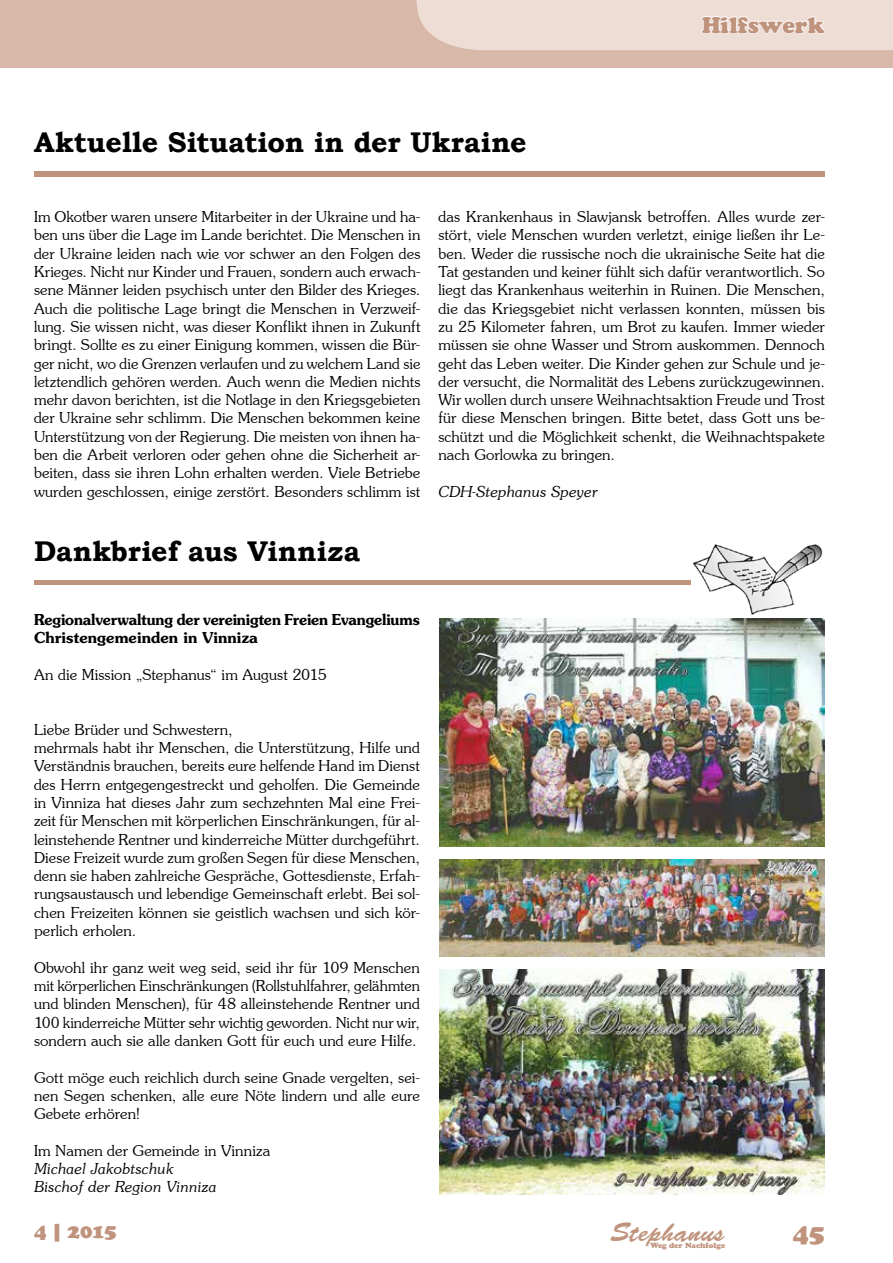
<style>
.page{position:relative;width:893px;height:1263px;background:#fff}
.page>*{position:absolute;margin:0;border:0;box-sizing:border-box;transform-origin:0 0}
.t1{font:700 28.5px "Bookman Old Style";color:#000}
.t2{font:27px "Banff Plain";letter-spacing:.02em;color:#c0937d}
.t3{font:25.5px "Cooper Black Std";color:#c0937d}
.t4{font:22.5px "Cooper Black Std";color:#c0937d}
.t5{font:900 21px "Cooper";color:#c0937d}
.t6{font:15px/18.3px "Southern Plain";letter-spacing:.005em;color:#000;text-align:justify}
.t7{font:700 15px/18.3px "Southern";letter-spacing:-.005em;color:#000;scale:.96 1}
.t8{font:italic 15px/18.3px "Southern";letter-spacing:-.005em;color:#000}
.t9{font:7.5px "Cooper Black Std";color:#c0937d}
</style>
<div class="page">
<div style="left:1px;top:0;width:892px;height:68px;background:#d8b8a8"></div>
<svg style="left:416px;top:0;width:477px;height:51px;background:#ecdcd3"></svg>
<div style="left:34px;top:171px;width:791px;height:6px;background:#c0937d"></div>
<hr style="left:34px;top:580px;width:731px;height:4px;background:#c0937d">
<img style="left:691px;top:544px;width:132px;height:71px">
<img style="left:439px;top:619px;width:386px;height:227px">
<img style="left:439px;top:859px;width:386px;height:98px">
<img style="left:439px;top:969px;width:386px;height:226px">
<h1 class="t1" style="left:34px;top:122px;width:494px">Aktuelle Situation in der Ukraine</h1>
<h3 class="t4" style="left:702px;top:11px;width:125px">Hilfswerk</h3>
<p class="t6" style="left:34px;top:207px;width:388px">Im Okotber waren unsere Mitarbeiter in der Ukraine und ha&shy;ben uns über die Lage im Lande berichtet. Die Menschen in der Ukraine leiden nach wie vor schwer an den Folgen des Krieges. Nicht nur Kinder und Frauen, sondern auch erwach&shy;sene Männer leiden psychisch unter den Bilder des Krieges.<br>Auch die politische Lage bringt die Menschen in Verzweif&shy;lung. Sie wissen nicht, was dieser Konflikt ihnen in Zukunft bringt. Sollte es zu einer Einigung kommen, wissen die Bür&shy;ger nicht, wo die Grenzen verlaufen und zu welchem Land sie letztendlich gehören werden. Auch wenn die Medien nichts mehr davon berichten, ist die Notlage in den Kriegsgebieten der Ukraine sehr schlimm. Die Menschen bekommen keine Unterstützung von der Regierung. Die meisten von ihnen ha&shy;ben die Arbeit verloren oder gehen ohne die Sicherheit ar&shy;beiten, dass sie ihren Lohn erhalten werden. Viele Betriebe wurden geschlossen, einige zerstört. Besonders schlimm ist</p>
<p class="t6" style="left:438px;top:207px;width:388px">das Krankenhaus in Slawjansk betroffen. Alles wurde zer&shy;stört, viele Menschen wurden verletzt, einige ließen ihr Le&shy;ben. Weder die russische noch die ukrainische Seite hat die Tat gestanden und keiner fühlt sich dafür verantwortlich. So liegt das Krankenhaus weiterhin in Ruinen. Die Menschen, die das Kriegsgebiet nicht verlassen konnten, müssen bis zu 25 Kilometer fahren, um Brot zu kaufen. Immer wieder müssen sie ohne Wasser und Strom auskommen. Dennoch geht das Leben weiter. Die Kinder gehen zur Schule und je&shy;der versucht, die Normalität des Lebens zurückzugewinnen.<br>Wir wollen durch unsere Weihnachtsaktion Freude und Trost für diese Menschen bringen. Bitte betet, dass Gott uns be&shy;schützt und die Möglichkeit schenkt, die Weihnachtspakete nach Gorlowka zu bringen.</p>
<p class="t8" style="left:438px;top:482px;width:161px">CDH-Stephanus Speyer</p>
<h1 class="t1" style="left:34px;top:530px;width:328px">Dankbrief aus Vinniza</h1>
<p class="t7" style="left:34px;top:610px;width:403px">Regionalverwaltung der vereinigten Freien Evangeliums<br>Christengemeinden in Vinniza</p>
<p class="t6" style="left:34px;top:665px;width:294px">An die Mission „Stephanus“ im August 2015</p>
<p class="t6" style="left:34px;top:720px;width:387px;text-align:left">Liebe Brüder und Schwestern,<br>mehrmals habt ihr Menschen, die Unterstützung, Hilfe und Verständnis brauchen, bereits eure helfende Hand im Dienst des Herrn entgegengestreckt und geholfen. Die Gemeinde in Vinniza hat dieses Jahr zum sechzehnten Mal eine Frei&shy;zeit für Menschen mit körperlichen Einschränkungen, für al&shy;leinstehende Rentner und kinderreiche Mütter durchgeführt.<br>Diese Freizeit wurde zum großen Segen für diese Menschen, denn sie haben zahlreiche Gespräche, Gottesdienste, Erfah&shy;rungsaustausch und lebendige Gemeinschaft erlebt. Bei sol&shy;chen Freizeiten können sie geistlich wachsen und sich kör&shy;perlich erholen.</p>
<p class="t6" style="left:34px;top:958px;width:387px">Obwohl ihr ganz weit weg seid, seid ihr für 109 Menschen mit körperlichen Einschränkungen (Rollstuhlfahrer, gelähmten und blinden Menschen), für 48 alleinstehende Rentner und 100 kinderreiche Mütter sehr wichtig geworden. Nicht nur wir, sondern auch sie alle danken Gott für euch und eure Hilfe.</p>
<p class="t6" style="left:34px;top:1067px;width:387px">Gott möge euch reichlich durch seine Gnade vergelten, sei&shy;nen Segen schenken, alle eure Nöte lindern und alle eure Gebete erhören!</p>
<p class="t6" style="left:34px;top:1141px;width:238px">Im Namen der Gemeinde in Vinniza</p>
<p class="t8" style="left:34px;top:1159px;width:184px">Michael Jakobtschuk<br>Bischof der Region Vinniza</p>
<h3 class="t5" style="left:34px;top:1218px;width:84px">4 | 2015</h3>
<h2 class="t2" style="left:610px;top:1217px;width:116px">Stephanus</h2>
<p class="t9" style="left:650px;top:1241px;width:76px">Weg der Nachfolge</p>
<h3 class="t3" style="left:793px;top:1218px;width:34px">45</h3>
</div>
